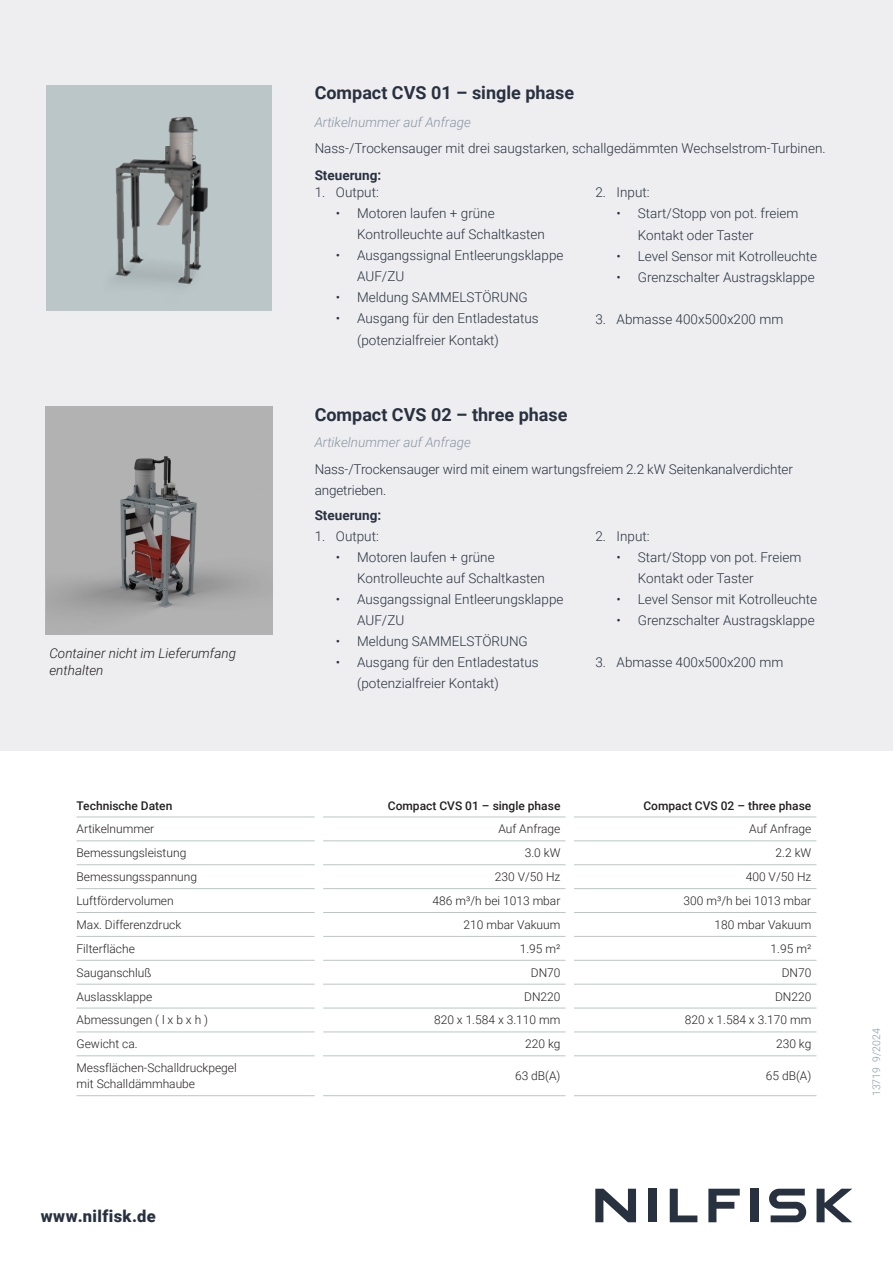
<style>
.page{position:relative;width:893px;height:1263px;background:#fff}
.page>*{position:absolute;margin:0;border:0;box-sizing:border-box;transform-origin:0 0}
.t1{font:700 18px "Roboto";color:#28313f}
.t2{font:900 16.5px "Roboto";letter-spacing:.02em;color:#28313f}
.t3{font:300 13.5px/21px "Roboto";color:#28313f}
.t4{font:italic 300 13.5px "Roboto";color:#8897a4}
.t5{font:italic 300 13.5px/16.2px "Roboto";color:#221e1f}
.t6{font:700 13.5px "Roboto";color:#28313f}
.t7{font:300 12px/16px "Roboto";color:#231f20}
.t8{font:500 12px "Roboto";color:#231f20}
.t9{font:300 10.5px "Roboto";letter-spacing:.01em;color:#8897a4}
</style>
<div class="page">
<div style="left:0;top:0;width:893px;height:750px;background:#eeeef1"></div>
<img style="left:47px;top:85px;width:225px;height:225px">
<svg style="left:769px;top:1189px;width:37px;height:33px"></svg>
<svg style="left:595px;top:1189px;width:41px;height:33px"></svg>
<svg style="left:670px;top:1189px;width:27px;height:33px"></svg>
<svg style="left:816px;top:1189px;width:36px;height:33px"></svg>
<div style="left:751px;top:1189px;width:8px;height:33px;background:#28313f"></div>
<svg style="left:708px;top:1189px;width:32px;height:33px"></svg>
<div style="left:649px;top:1189px;width:8px;height:33px;background:#28313f"></div>
<hr style="left:77px;top:817px;width:238px;height:1px;background:#bbc6c8">
<hr style="left:77px;top:841px;width:238px;height:1px;background:#bbc6c8">
<hr style="left:323px;top:817px;width:243px;height:1px;background:#bbc6c8">
<hr style="left:323px;top:841px;width:243px;height:1px;background:#bbc6c8">
<hr style="left:574px;top:817px;width:242px;height:1px;background:#bbc6c8">
<hr style="left:574px;top:841px;width:242px;height:1px;background:#bbc6c8">
<hr style="left:77px;top:864px;width:238px;height:1px;background:#bbc6c8">
<hr style="left:323px;top:864px;width:243px;height:1px;background:#bbc6c8">
<hr style="left:574px;top:864px;width:242px;height:1px;background:#bbc6c8">
<hr style="left:77px;top:888px;width:238px;height:1px;background:#bbc6c8">
<hr style="left:323px;top:888px;width:243px;height:1px;background:#bbc6c8">
<hr style="left:574px;top:888px;width:242px;height:1px;background:#bbc6c8">
<hr style="left:77px;top:912px;width:238px;height:1px;background:#bbc6c8">
<hr style="left:323px;top:912px;width:243px;height:1px;background:#bbc6c8">
<hr style="left:574px;top:912px;width:242px;height:1px;background:#bbc6c8">
<hr style="left:77px;top:936px;width:238px;height:1px;background:#bbc6c8">
<hr style="left:323px;top:936px;width:243px;height:1px;background:#bbc6c8">
<hr style="left:574px;top:936px;width:242px;height:1px;background:#bbc6c8">
<hr style="left:77px;top:960px;width:238px;height:1px;background:#bbc6c8">
<hr style="left:323px;top:960px;width:243px;height:1px;background:#bbc6c8">
<hr style="left:574px;top:960px;width:242px;height:1px;background:#bbc6c8">
<hr style="left:77px;top:984px;width:238px;height:1px;background:#bbc6c8">
<hr style="left:323px;top:984px;width:243px;height:1px;background:#bbc6c8">
<hr style="left:574px;top:984px;width:242px;height:1px;background:#bbc6c8">
<hr style="left:77px;top:1008px;width:238px;height:1px;background:#bbc6c8">
<hr style="left:323px;top:1008px;width:243px;height:1px;background:#bbc6c8">
<hr style="left:574px;top:1008px;width:242px;height:1px;background:#bbc6c8">
<hr style="left:77px;top:1032px;width:238px;height:1px;background:#bbc6c8">
<hr style="left:323px;top:1032px;width:243px;height:1px;background:#bbc6c8">
<hr style="left:574px;top:1032px;width:242px;height:1px;background:#bbc6c8">
<hr style="left:77px;top:1055px;width:238px;height:1px;background:#bbc6c8">
<hr style="left:323px;top:1055px;width:243px;height:1px;background:#bbc6c8">
<hr style="left:574px;top:1055px;width:242px;height:1px;background:#bbc6c8">
<hr style="left:77px;top:1095px;width:238px;height:1px;background:#bbc6c8">
<hr style="left:323px;top:1095px;width:243px;height:1px;background:#bbc6c8">
<hr style="left:574px;top:1095px;width:242px;height:1px;background:#bbc6c8">
<img style="left:46px;top:407px;width:227px;height:227px">
<p class="t5" style="left:49px;top:645px;width:188px">Container nicht im Lieferumfang enthalten</p>
<h1 class="t1" style="left:315px;top:80px;width:261px">Compact CVS 01 – single phase</h1>
<p class="t4" style="left:315px;top:113px;width:158px">Artikelnummer auf Anfrage</p>
<p class="t3" style="left:315px;top:137px;width:512px">Nass-/Trockensauger mit drei saugstarken, schallgedämmten Wechselstrom-Turbinen.</p>
<p class="t6" style="left:315px;top:165px;width:68px">Steuerung:</p>
<p class="t3" style="left:315px;top:182px;width:66px">1. Output:</p>
<p class="t3" style="left:357px;top:203px;width:189px;text-indent:-21px">• Motoren laufen + grüne<br>Kontrolleuchte auf Schaltkasten</p>
<p class="t3" style="left:357px;top:245px;width:208px;text-indent:-21px">• Ausgangssignal Entleerungsklappe<br>AUF/ZU</p>
<p class="t3" style="left:336px;top:287px;width:193px">• Meldung SAMMELSTÖRUNG</p>
<p class="t3" style="left:357px;top:308px;width:183px;text-indent:-21px">• Ausgang für den Entladestatus (potenzialfreier Kontakt)</p>
<p class="t3" style="left:595px;top:182px;width:56px">2. Input:</p>
<p class="t3" style="left:638px;top:203px;width:162px;text-indent:-21px">• Start/Stopp von pot. freiem<br>Kontakt oder Taster</p>
<p class="t3" style="left:617px;top:245px;width:202px">• Level Sensor mit Kotrolleuchte</p>
<p class="t3" style="left:617px;top:266px;width:200px">• Grenzschalter Austragsklappe</p>
<p class="t3" style="left:595px;top:308px;width:189px">3. Abmasse 400x500x200 mm</p>
<h1 class="t1" style="left:315px;top:402px;width:254px">Compact CVS 02 – three phase</h1>
<p class="t4" style="left:315px;top:432px;width:158px">Artikelnummer auf Anfrage</p>
<p class="t3" style="left:315px;top:458px;width:480px">Nass-/Trockensauger wird mit einem wartungsfreiem 2.2 kW Seitenkanalverdichter angetrieben.</p>
<p class="t6" style="left:315px;top:506px;width:68px">Steuerung:</p>
<p class="t3" style="left:315px;top:526px;width:66px">1. Output:</p>
<p class="t3" style="left:357px;top:547px;width:189px;text-indent:-21px">• Motoren laufen + grüne<br>Kontrolleuchte auf Schaltkasten</p>
<p class="t3" style="left:357px;top:589px;width:208px;text-indent:-21px">• Ausgangssignal Entleerungsklappe<br>AUF/ZU</p>
<p class="t3" style="left:336px;top:631px;width:193px">• Meldung SAMMELSTÖRUNG</p>
<p class="t3" style="left:357px;top:652px;width:183px;text-indent:-21px">• Ausgang für den Entladestatus (potenzialfreier Kontakt)</p>
<p class="t3" style="left:595px;top:526px;width:56px">2. Input:</p>
<p class="t3" style="left:638px;top:547px;width:165px;text-indent:-21px">• Start/Stopp von pot. Freiem<br>Kontakt oder Taster</p>
<p class="t3" style="left:617px;top:589px;width:202px">• Level Sensor mit Kotrolleuchte</p>
<p class="t3" style="left:617px;top:610px;width:200px">• Grenzschalter Austragsklappe</p>
<p class="t3" style="left:595px;top:652px;width:189px">3. Abmasse 400x500x200 mm</p>
<p class="t8" style="left:77px;top:797px;width:97px">Technische Daten</p>
<p class="t8" style="left:388px;top:797px;width:174px">Compact CVS 01 – single phase</p>
<p class="t8" style="left:643px;top:797px;width:169px">Compact CVS 02 – three phase</p>
<p class="t7" style="left:77px;top:821px;width:79px">Artikelnummer</p>
<p class="t7" style="left:498px;top:821px;width:64px">Auf Anfrage</p>
<p class="t7" style="left:749px;top:821px;width:64px">Auf Anfrage</p>
<p class="t7" style="left:77px;top:844px;width:111px">Bemessungsleistung</p>
<p class="t7" style="left:525px;top:844px;width:37px">3.0 kW</p>
<p class="t7" style="left:776px;top:844px;width:37px">2.2 kW</p>
<p class="t7" style="left:77px;top:868px;width:122px">Bemessungsspannung</p>
<p class="t7" style="left:495px;top:868px;width:67px">230 V/50 Hz</p>
<p class="t7" style="left:746px;top:868px;width:67px">400 V/50 Hz</p>
<p class="t7" style="left:77px;top:892px;width:99px">Luftfördervolumen</p>
<p class="t7" style="left:433px;top:892px;width:129px">486 m³/h bei 1013 mbar</p>
<p class="t7" style="left:683px;top:892px;width:129px">300 m³/h bei 1013 mbar</p>
<p class="t7" style="left:77px;top:916px;width:106px">Max. Differenzdruck</p>
<p class="t7" style="left:464px;top:916px;width:98px">210 mbar Vakuum</p>
<p class="t7" style="left:714px;top:916px;width:98px">180 mbar Vakuum</p>
<p class="t7" style="left:77px;top:940px;width:60px">Filterfläche</p>
<p class="t7" style="left:520px;top:940px;width:42px">1.95 m²</p>
<p class="t7" style="left:771px;top:940px;width:42px">1.95 m²</p>
<p class="t7" style="left:77px;top:964px;width:76px">Sauganschluß</p>
<p class="t7" style="left:531px;top:964px;width:31px">DN70</p>
<p class="t7" style="left:782px;top:964px;width:31px">DN70</p>
<p class="t7" style="left:77px;top:988px;width:77px">Auslassklappe</p>
<p class="t7" style="left:524px;top:988px;width:38px">DN220</p>
<p class="t7" style="left:775px;top:988px;width:38px">DN220</p>
<p class="t7" style="left:77px;top:1012px;width:133px">Abmessungen ( l x b x h )</p>
<p class="t7" style="left:434px;top:1012px;width:128px">820 x 1.584 x 3.110 mm</p>
<p class="t7" style="left:685px;top:1012px;width:128px">820 x 1.584 x 3.170 mm</p>
<p class="t7" style="left:77px;top:1035px;width:63px">Gewicht ca.</p>
<p class="t7" style="left:525px;top:1035px;width:37px">220 kg</p>
<p class="t7" style="left:776px;top:1035px;width:37px">230 kg</p>
<p class="t7" style="left:77px;top:1059px;width:162px">Messflächen-Schalldruckpegel mit Schalldämmhaube</p>
<p class="t7" style="left:515px;top:1067px;width:47px">63 dB(A)</p>
<p class="t7" style="left:766px;top:1067px;width:47px">65 dB(A)</p>
<p class="t2" style="left:41px;top:1205px;width:117px">www.nilfisk.de</p>
<p class="t9" style="left:869px;top:1096px;width:69px;rotate:-90deg">13719 9/2024</p>
</div>
